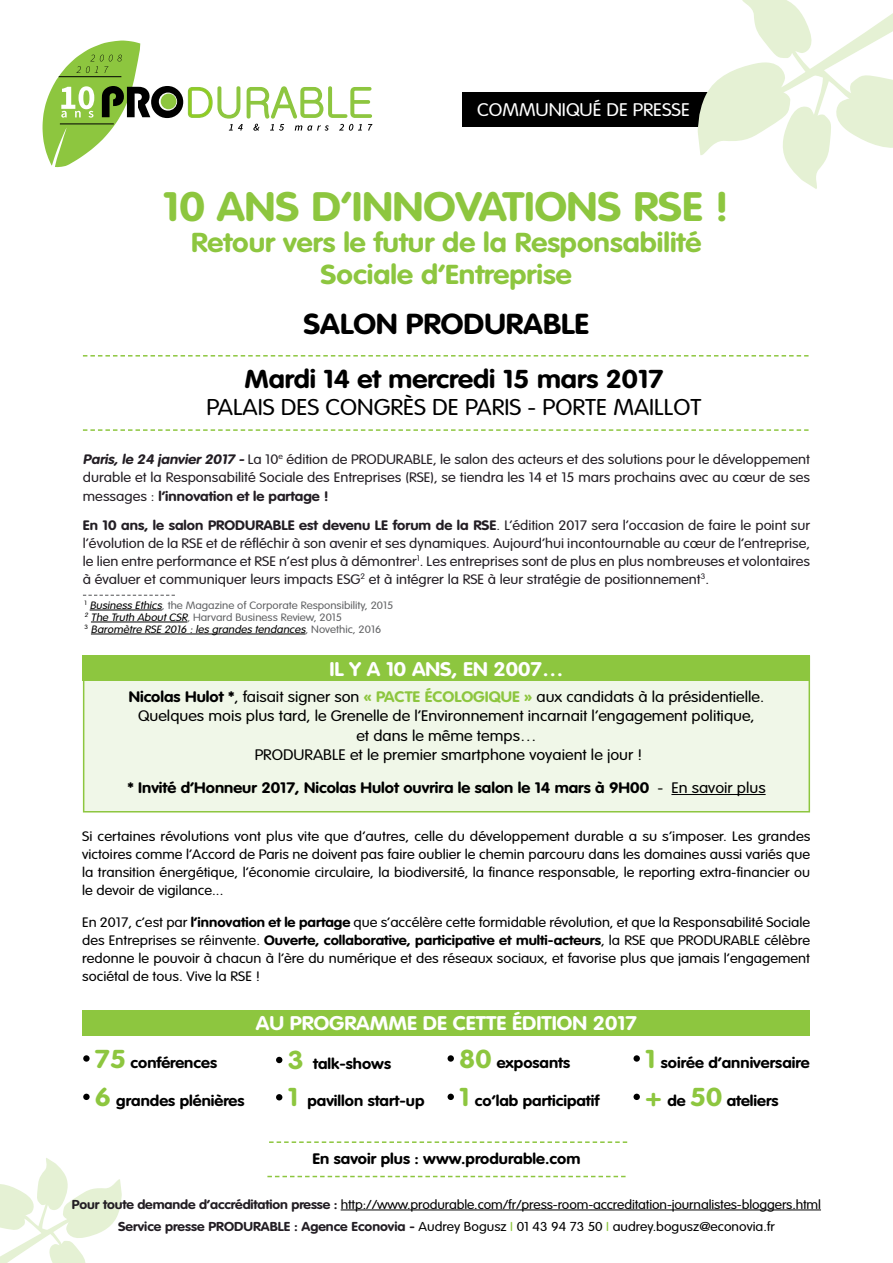
<style>
.page{position:relative;width:893px;height:1263px;background:#fff}
.page>*{position:absolute;margin:0;border:0;box-sizing:border-box;transform-origin:0 0}
.t1{font:700 40.5px "VAG Rounded";color:#8dc63f;scale:1.1 1}
.t2{font:700 28.5px "VAG Rounded";color:#000;scale:1.1 1}
.t3{font:700 27px/31.5px "VAG Rounded";color:#8dc63f;text-align:center;scale:1.1 1}
.t4{font:700 25.5px "VAG Rounded";color:#000;scale:1.1 1}
.t5{font:300 22.5px "VAG Rounded";color:#000;scale:1.1 1}
.t6{font:700 19.5px "VAG Rounded";color:#fff;scale:1.1 1}
.t7{font:300 18px "VAG Rounded";color:#fff;scale:1.1 1}
.t8{font:700 15px "VAG Rounded";color:#000;scale:1.1 1}
.t9{font:300 15px "VAG Rounded";color:#000;scale:1.1 1}
.t10{font:300 13.5px/18px "VAG Rounded";color:#231e24;scale:1.1 1}
.t11{font:300 13.5px/18px "VAG Rounded";color:#000;scale:1.1 1}
.t12{font:300 13.5px/18px "VAG Rounded";color:#000;text-align:justify;scale:1.12 1}
.t13{font:700 13.5px/28.5px "VAG Rounded";color:#231e24;scale:1.1 1}
.t14{font:italic 700 13.5px "VAG Rounded";color:#231e24;scale:1.1 1}
.t15{font:300 12.75px "VAG Rounded";letter-spacing:-.01em;color:#000;scale:1.1 1}
.t16{font:300 10.5px/12px "VAG Rounded";color:#636466;scale:1.1 1}
.t17{font:italic 300 10.5px "VAG Rounded";color:#000;scale:1.1 1}
.s1{font-weight:300}
.s2{font-weight:300;font-style:normal}
.s3{font-style:italic;color:#000}
.s4{font-style:normal;color:#636466}
.s5{font-weight:700}
.s6{font-weight:700;color:#8dc63f}
.s7{font-size:25.5px;color:#8dc63f}
.s8{font-weight:700;color:#231e24}
.s9{color:#8dc63f}
</style>
<div class="page">
<svg style="left:0;top:1158px;width:122px;height:105px"></svg>
<div style="left:83px;top:656px;width:727px;height:156px;background:#f0f7e8;border:2px solid #8dc63f"></div>
<div style="left:462px;top:92px;width:271px;height:34px;background:#000"></div>
<div style="left:83px;top:656px;width:727px;height:25px;background:#8dc63f"></div>
<hr style="left:90px;top:610px;width:72px;height:1px;background:#000">
<hr style="left:91px;top:622px;width:96px;height:1px;background:#000">
<hr style="left:91px;top:634px;width:214px;height:1px;background:#000">
<svg style="left:83px;top:595px;width:92px;height:1px"></svg>
<hr style="left:671px;top:794px;width:95px;height:1px;background:#000">
<svg style="left:43px;top:41px;width:329px;height:127px"></svg>
<svg style="left:697px;top:0;width:196px;height:189px"></svg>
<svg style="left:83px;top:429px;width:725px;height:2px"></svg>
<svg style="left:83px;top:355px;width:725px;height:2px"></svg>
<hr style="left:341px;top:1209px;width:480px;height:1px;background:#000">
<svg style="left:267px;top:1176px;width:359px;height:1px"></svg>
<svg style="left:83px;top:1055px;width:7px;height:7px"></svg>
<div style="left:83px;top:1094px;width:7px;height:6px;background:#000;border-radius:50%"></div>
<svg style="left:276px;top:1057px;width:6px;height:6px"></svg>
<svg style="left:276px;top:1094px;width:6px;height:6px"></svg>
<div style="left:448px;top:1055px;width:6px;height:7px;background:#000;border-radius:50%"></div>
<svg style="left:448px;top:1094px;width:6px;height:6px"></svg>
<div style="left:633px;top:1055px;width:7px;height:7px;background:#000;border-radius:50%"></div>
<div style="left:633px;top:1094px;width:7px;height:6px;background:#000;border-radius:50%"></div>
<div style="left:83px;top:1010px;width:727px;height:25px;background:#8dc63f"></div>
<svg style="left:269px;top:1141px;width:358px;height:2px"></svg>
<h3 class="t7" style="left:477px;top:100px;width:195px">Communiqué de presse</h3>
<h1 class="t1" style="left:163px;top:183px;width:517px">10 ans d’innovations RSE !</h1>
<h3 class="t3" style="left:191px;top:227px;width:465px">Retour vers le futur de la Responsabilité<br>Sociale d’Entreprise</h3>
<h2 class="t2" style="left:303px;top:307px;width:261px">Salon PRODURABLE</h2>
<h3 class="t4" style="left:244px;top:364px;width:382px">Mardi 14 et mercredi 15 mars 2017</h3>
<h3 class="t5" style="left:206px;top:394px;width:452px">Palais des Congrès de Paris - Porte Maillot</h3>
<p class="t10" style="left:83px;top:450px;width:662px;text-align:right">BLE, le salon des acteurs et des solutions pour le développement<br>durable et la Responsabilité Sociale des Entreprises (RSE), se tiendra les 14 et 15 mars prochains avec au cœur de ses</p>
<p class="t13" style="left:83px;top:482px;width:663px"><span class="s1">messages :</span> l’innovation et le partage !<br>En 10 ans, le salon PRODURABLE est devenu LE forum de la RSE<span class="s1">. L’édition 2017 sera l’occasion de faire le point sur</span></p>
<p class="t10" style="left:83px;top:534px;width:97px">l’évolution de la RSE</p>
<p class="t14" style="left:83px;top:451px;width:253px">Paris, le 24 janvier 2017 - <span class="s2">L a 1 0</span> <sup>e</sup> <span class="s2">é d i t i o n d e PRODURA</span></p>
<p class="t10" style="left:83px;top:534px;width:663px;text-indent:123px">et de réfléchir à son avenir et ses dynamiques. Aujourd’hui incontournable au cœur de l’entreprise, le lien entre performance et RSE</p>
<p class="t10" style="left:83px;top:552px;width:663px;text-indent:196px">n’est plus à démontrer<sup>1</sup>. Les entreprises sont de plus en plus nombreuses et volontaires à évaluer et communiquer leurs impacts ESG<sup>2</sup> et à intégrer la RSE</p>
<p class="t10" style="left:488px;top:570px;width:203px">à leur stratégie de positionnement<sup>3</sup>.</p>
<p class="t16" style="left:84px;top:599px;width:282px"><sup>1</sup> <span class="s3">Business Ethics</span>, the Magazine of Corporate Responsibility, 2015<br><sup>2</sup> <span class="s3">The Truth About CSR</span>, Harvard Business Review, 2015<br><sup>3</sup> <span class="s3">Baromètre RSE</span></p>
<p class="t17" style="left:164px;top:623px;width:199px">2016 : les grandes tendances<span class="s4">, N o vet h i c , 2 0 1 6</span></p>
<h3 class="t6" style="left:329px;top:658px;width:214px">Il y a 10 ans, en 2007…</h3>
<p class="t9" style="left:129px;top:688px;width:579px"><span class="s5">Nicolas Hulot *</span>, faisait signer son <span class="s6">« pacte écologique »</span> aux candidats à la présidentielle.</p>
<p class="t9" style="left:138px;top:707px;width:562px">Quelques mois plus tard, le Grenelle de l’Environnement incarnait l’engagement politique,</p>
<p class="t9" style="left:356px;top:727px;width:165px">et dans le même temps…</p>
<p class="t9" style="left:255px;top:746px;width:10px">PRODURA</p>
<p class="t9" style="left:323px;top:746px;width:292px">BLE et le premier smartphone voyaient le jour !</p>
<p class="t8" style="left:127px;top:779px;width:582px">* Invité d’Honneur 2017, Nicolas Hulot ouvrira le salon le 14 mars à 9H00 <span class="s1">- En savoir plus</span></p>
<p class="t12" style="left:82px;top:828px;width:652px">Si certaines révolutions vont plus vite que d’autres, celle du développement durable a su s’imposer. Les grandes victoires comme l’Accord de Paris ne doivent pas faire oublier le chemin parcouru dans les domaines aussi variés que la transition énergétique, l’économie circulaire, la biodiversité, la finance responsable, le reporting extra-financier ou le devoir de vigilance...</p>
<p class="t11" style="left:82px;top:913px;width:663px">En 2017, c’est par <span class="s5">l’innovation et le partage</span> que s’accélère cette formidable révolution, et que la Responsabilité Sociale des Entreprises se réinvente. <span class="s5">Ouverte, collaborative, participative et multi-acteurs</span>, la RSE</p>
<p class="t11" style="left:82px;top:931px;width:663px;text-align:justify;text-indent:658px">BLE célèbre redonne le pouvoir à chacun à l’ère du numérique et des réseaux sociaux, et favorise plus que jamais l’engagement sociétal de tous. Vive la RSE</p>
<p class="t11" style="left:650px;top:931px;width:35px">que PRODURA</p>
<p class="t11" style="left:256px;top:967px;width:5px">!</p>
<p class="t8" style="left:95px;top:1053px;width:113px"><span class="s7">75</span> conférences</p>
<p class="t8" style="left:95px;top:1092px;width:137px"><span class="s7">6</span> grandes plénières</p>
<h3 class="t6" style="left:256px;top:1012px;width:119px">Au programme</h3>
<h3 class="t6" style="left:423px;top:1012px;width:196px">de cette édition 2017</h3>
<p class="t8" style="left:288px;top:1055px;width:95px"><span class="s7">3</span> talk-shows</p>
<p class="t8" style="left:288px;top:1092px;width:126px"><span class="s7">1</span> pavillon start-up</p>
<p class="t8" style="left:459px;top:1053px;width:102px"><span class="s7">80</span> exposants</p>
<p class="t8" style="left:459px;top:1092px;width:129px"><span class="s7">1</span> co’lab participatif</p>
<p class="t8" style="left:645px;top:1053px;width:151px"><span class="s7">1</span> soirée d’anniversaire</p>
<p class="t8" style="left:645px;top:1092px;width:123px"><span class="s7">+</span> de <span class="s7">50</span> ateliers</p>
<p class="t8" style="left:313px;top:1150px;width:245px">En savoir plus : www.produrable.com</p>
<p class="t15" style="left:72px;top:1197px;width:682px"><span class="s8">Pour toute demande d’accréditation presse :</span> http://www.produrable.com/fr/press-room-accreditation-journalistes-bloggers.html</p>
<p class="t15" style="left:118px;top:1219px;width:599px"><span class="s8">Service presse PRODURABLE : Agence Econovia -</span> Audrey Bogusz <span class="s9">I</span> 01 43 94 73 50 <span class="s9">I</span> audrey.bogusz@econovia.fr</p>
</div>
